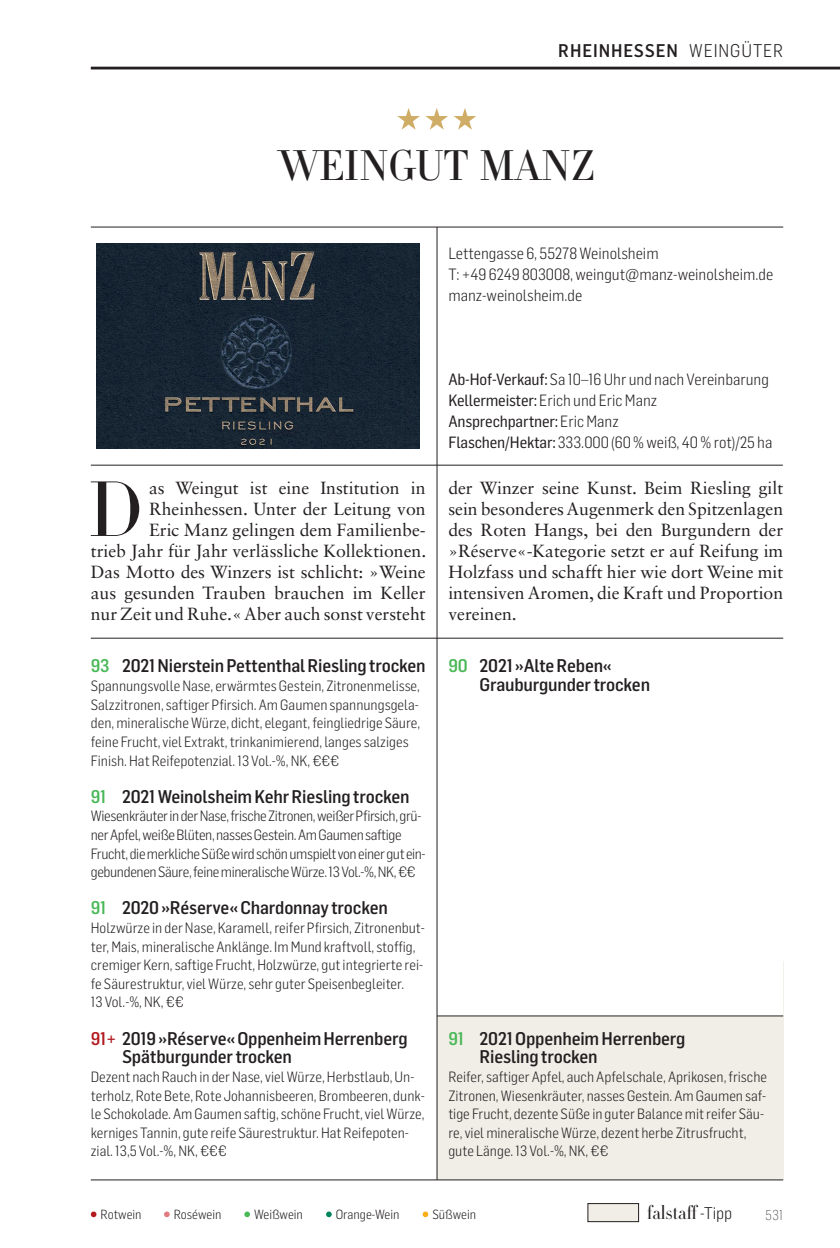
<style>
.page{position:relative;width:840px;height:1248px;background:#fff}
.page>*{position:absolute;margin:0;border:0;box-sizing:border-box;transform-origin:0 0}
.t1{font:300 76.8px "HTF Didot L24";color:#231f20}
.t2{font:300 42px "HTF Didot L11";letter-spacing:-.01em;color:#231f20}
.t3{font:300 19.2px "HTF Didot L24";color:#231f20}
.t4{font:500 18px/18.6px "Flama Semicondensed";letter-spacing:-.01em;color:#231f20}
.t5{font:500 18px "Flama Semicondensed";letter-spacing:.05em;color:#231f20}
.t6{font:17.6px/21px "Sabon LT Std";color:#231f20;text-align:right}
.t7{font:300 16px/21px "Flama Semicondensed";color:#231f20}
.t8{font:16px "Flama Semicondensed Basic";letter-spacing:-.01em;color:#231f20}
.t9{font:300 14.6px/18.6px "Flama Semicondensed";color:#231f20}
.t10{font:300 14.6px/18.6px "Flama Semicondensed";letter-spacing:-.025em;color:#231f20}
.t11{font:200 14px "Flama Semicondensed";color:#231f20}
.t12{font:300 13px "Flama Semicondensed";color:#231f20}
.s1{font-weight:300}
.s2{font-family:"Flama Semicondensed Basic";font-weight:400}
.s3{font-family:"Flama Semicondensed";font-weight:300}
.s4{color:#49b857}
.s5{color:#b21b1f}
.s6{font-family:"Flama Semicondensed";font-size:16.8px}
</style>
<div class="page">
<div style="left:437px;top:961px;width:345px;height:218px;background:#f1ede7"></div>
<svg style="left:91px;top:1211px;width:5px;height:5px"></svg>
<svg style="left:164px;top:1211px;width:6px;height:5px"></svg>
<svg style="left:244px;top:1211px;width:6px;height:5px"></svg>
<svg style="left:326px;top:1211px;width:5px;height:5px"></svg>
<svg style="left:422px;top:1211px;width:6px;height:5px"></svg>
<div style="left:587px;top:1203px;width:51px;height:18px;background:#f1ede7"></div>
<div style="left:587px;top:1202px;width:51px;height:19px;border:1px solid #231f20"></div>
<img style="left:96px;top:244px;width:323px;height:204px">
<div style="left:437px;top:930px;width:345px;height:86px;background:#fff"></div>
<hr style="left:437px;top:1015px;width:345px;height:1px;background:#231f20">
<hr style="left:91px;top:227px;width:691px;height:1px;background:#231f20">
<hr style="left:91px;top:464px;width:691px;height:1px;background:#231f20">
<hr style="left:91px;top:637px;width:691px;height:1px;background:#231f20">
<hr style="left:436px;top:227px;width:1px;height:952px;background:#231f20">
<hr style="left:91px;top:1179px;width:691px;height:1px;background:#231f20">
<hr style="left:91px;top:67px;width:748px;height:2px;background:#231f20">
<p class="t5" style="left:558px;top:39px;width:226px">RHEINHESSEN <span class="s1">WEINGÜTER</span></p>
<h2 class="t2" style="left:278px;top:135px;width:318px">WEINGUT MANZ</h2>
<p class="t7" style="left:448px;top:242px;width:326px">Lettengasse 6, 55278 Weinolsheim<br>T: +49 6249 803008, weingut@manz-weinolsheim.de manz-weinolsheim.de</p>
<p class="t7" style="left:448px;top:368px;width:322px"><span class="s2">Ab-Hof-Verkauf:</span> Sa 10–16 Uhr und nach Vereinbarung<br><span class="s2">Kellermeister:</span> Erich und Eric Manz</p>
<p class="t8" style="left:448px;top:411px;width:172px">Ansprechpartner: <span class="s3">Eric Manz</span></p>
<p class="t7" style="left:448px;top:431px;width:325px"><span class="s2">Flaschen/Hektar:</span> 333.000 (60 % weiß, 40 % rot)/25 ha</p>
<p class="t6" style="left:91px;top:477px;width:337px">as Weingut ist eine Institution in Rheinhessen. Unter der Leitung von<br>Eric Manz gelingen dem Familienbe-<br>trieb Jahr für Jahr verlässliche Kollektionen.<br>Das Motto des Winzers ist schlicht: »Weine aus gesunden Trauben brauchen im Keller nur Zeit und Ruhe.« Aber auch sonst versteht</p>
<p class="t6" style="left:448px;top:477px;width:336px;text-align:justify">der Winzer seine Kunst. Beim Riesling gilt sein besonderes Augenmerk den Spitzenlagen des Roten Hangs, bei den Burgundern der »Réserve«-Kategorie setzt er auf Reifung im Holzfass und schafft hier wie dort Weine mit intensiven Aromen, die Kraft und Proportion vereinen.</p>
<h1 class="t1" style="left:88px;top:454px;width:57px">D</h1>
<p class="t4" style="left:91px;top:656px;width:336px"><span class="s4">93</span> 2021 Nierstein Pettenthal Riesling trocken</p>
<p class="t9" style="left:91px;top:676px;width:331px">Spannungsvolle Nase, erwärmtes Gestein, Zitronenmelisse, Salzzitronen, saftiger Pfirsich. Am Gaumen spannungsgela&shy;den, mineralische Würze, dicht, elegant, feingliedrige Säure, feine Frucht, viel Extrakt, trinkanimierend, langes salziges Finish. Hat Reifepotenzial. 13 Vol.-%, NK, €€€</p>
<p class="t4" style="left:91px;top:786px;width:320px"><span class="s4">91</span> 2021 Weinolsheim Kehr Riesling trocken</p>
<p class="t10" style="left:91px;top:806px;width:336px">Wiesenkräuter in der Nase, frische Zitronen, weißer Pfirsich, grü&shy;ner Apfel, weiße Blüten, nasses Gestein. Am Gaumen saftige Frucht, die merkliche Süße wird schön umspielt von einer gut ein&shy;gebundenen Säure, feine mineralische Würze. 13 Vol.-%, NK, €€</p>
<p class="t4" style="left:91px;top:897px;width:298px"><span class="s4">91</span> 2020 »Réserve« Chardonnay trocken</p>
<p class="t9" style="left:91px;top:917px;width:335px">Holzwürze in der Nase, Karamell, reifer Pfirsich, Zitronenbut&shy;ter, Mais, mineralische Anklänge. Im Mund kraftvoll, stoffig, cremiger Kern, saftige Frucht, Holzwürze, gut integrierte rei&shy;fe Säurestruktur, viel Würze, sehr guter Speisenbegleiter.<br>13 Vol.-%, NK, €€</p>
<p class="t4" style="left:122px;top:1028px;width:287px;text-indent:-31px"><span class="s5">91+</span> 2019 »Réserve« Oppenheim Herrenberg<br>Spätburgunder trocken</p>
<p class="t9" style="left:91px;top:1066px;width:335px">Dezent nach Rauch in der Nase, viel Würze, Herbstlaub, Un&shy;terholz, Rote Bete, Rote Johannisbeeren, Brombeeren, dunk&shy;le Schokolade. Am Gaumen saftig, schöne Frucht, viel Würze, kerniges Tannin, gute reife Säurestruktur. Hat Reifepoten&shy;zial. 13,5 Vol.-%, NK, €€€</p>
<p class="t4" style="left:479px;top:656px;width:172px;text-indent:-31px"><span class="s4">90</span> 2021 »Alte Reben«<br>Grauburgunder trocken</p>
<p class="t4" style="left:479px;top:1028px;width:207px;text-indent:-31px"><span class="s4">91</span> 2021 Oppenheim Herrenberg<br>Riesling trocken</p>
<p class="t9" style="left:448px;top:1066px;width:320px">Reifer, saftiger Apfel, auch Apfelschale, Aprikosen, frische Zitronen, Wiesenkräuter, nasses Gestein. Am Gaumen saf&shy;tige Frucht, dezente Süße in guter Balance mit reifer Säu&shy;re, viel mineralische Würze, dezent herbe Zitrusfrucht, gute Länge. 13 Vol.-%, NK, €€</p>
<p class="t12" style="left:100px;top:1205px;width:43px">Rotwein</p>
<p class="t12" style="left:174px;top:1205px;width:49px">Roséwein</p>
<p class="t12" style="left:254px;top:1205px;width:50px">Weißwein</p>
<p class="t12" style="left:335px;top:1205px;width:65px">Orange-Wein</p>
<p class="t12" style="left:432px;top:1205px;width:45px">Süßwein</p>
<h3 class="t3" style="left:646px;top:1198px;width:87px">falstaff<span class="s6">-Tipp</span></h3>
<p class="t11" style="left:765px;top:1205px;width:19px">531</p>
</div>
